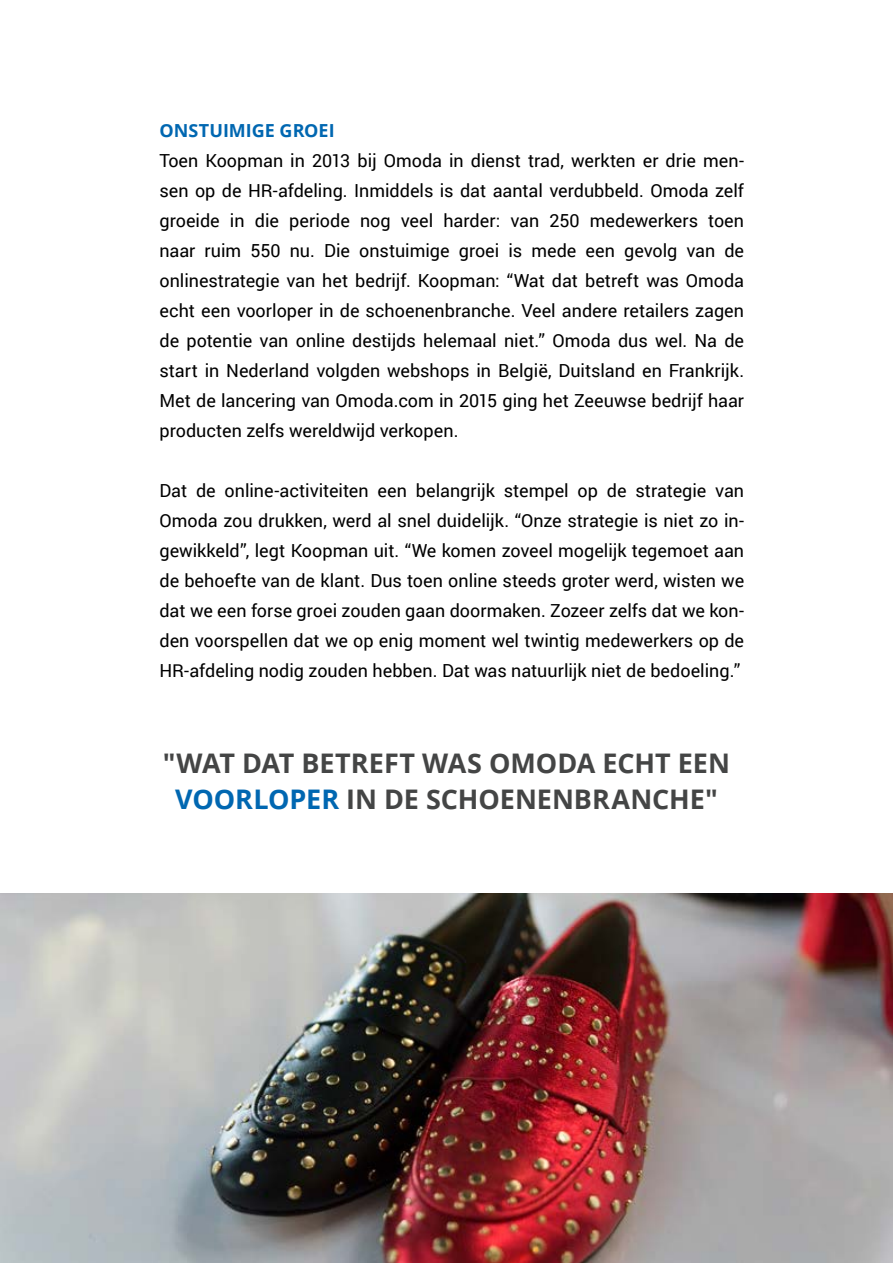
<style>
.page{position:relative;width:893px;height:1263px;background:#fff}
.page>*{position:absolute;margin:0;border:0;box-sizing:border-box;transform-origin:0 0}
.t1{font:700 27px/36px "Open Sans";letter-spacing:-.005em;color:#444545;text-align:center}
.t2{font:18px/30px "Roboto";color:#000;text-align:justify}
.t3{font:700 18px "Open Sans";color:#0067b1}
.s1{color:#0067b1}
</style>
<div class="page">
<img style="left:0;top:893px;width:893px;height:370px">
<p class="t3" style="left:159px;top:118px;width:177px">ONSTUIMIGE GROEI</p>
<p class="t2" style="left:159px;top:145px;width:586px">Toen Koopman in 2013 bij Omoda in dienst trad, werkten er drie men&shy;sen op de HR-afdeling. Inmiddels is dat aantal verdubbeld. Omoda zelf groeide in die periode nog veel harder: van 250 medewerkers toen naar ruim 550 nu. Die onstuimige groei is mede een gevolg van de onlinestrategie van het bedrijf. Koopman: “Wat dat betreft was Omoda echt een voorloper in de schoenenbranche. Veel andere retailers zagen de potentie van online destijds helemaal niet.” Omoda dus wel. Na de start in Nederland volgden webshops in België, Duitsland en Frankrijk.<br>Met de lancering van Omoda.com in 2015 ging het Zeeuwse bedrijf haar producten zelfs wereldwijd verkopen.</p>
<p class="t2" style="left:159px;top:475px;width:586px">Dat de online-activiteiten een belangrijk stempel op de strategie van Omoda zou drukken, werd al snel duidelijk. “Onze strategie is niet zo in&shy;gewikkeld”, legt Koopman uit. “We komen zoveel mogelijk tegemoet aan de behoefte van de klant. Dus toen online steeds groter werd, wisten we dat we een forse groei zouden gaan doormaken. Zozeer zelfs dat we kon&shy;den voorspellen dat we op enig moment wel twintig medewerkers op de HR-afdeling nodig zouden hebben. Dat was natuurlijk niet de bedoeling.”</p>
<h1 class="t1" style="left:163px;top:745px;width:569px">"WAT DAT BETREFT WAS OMODA ECHT EEN<br><span class="s1">VOORLOPER</span> IN DE SCHOENENBRANCHE"</h1>
</div>
